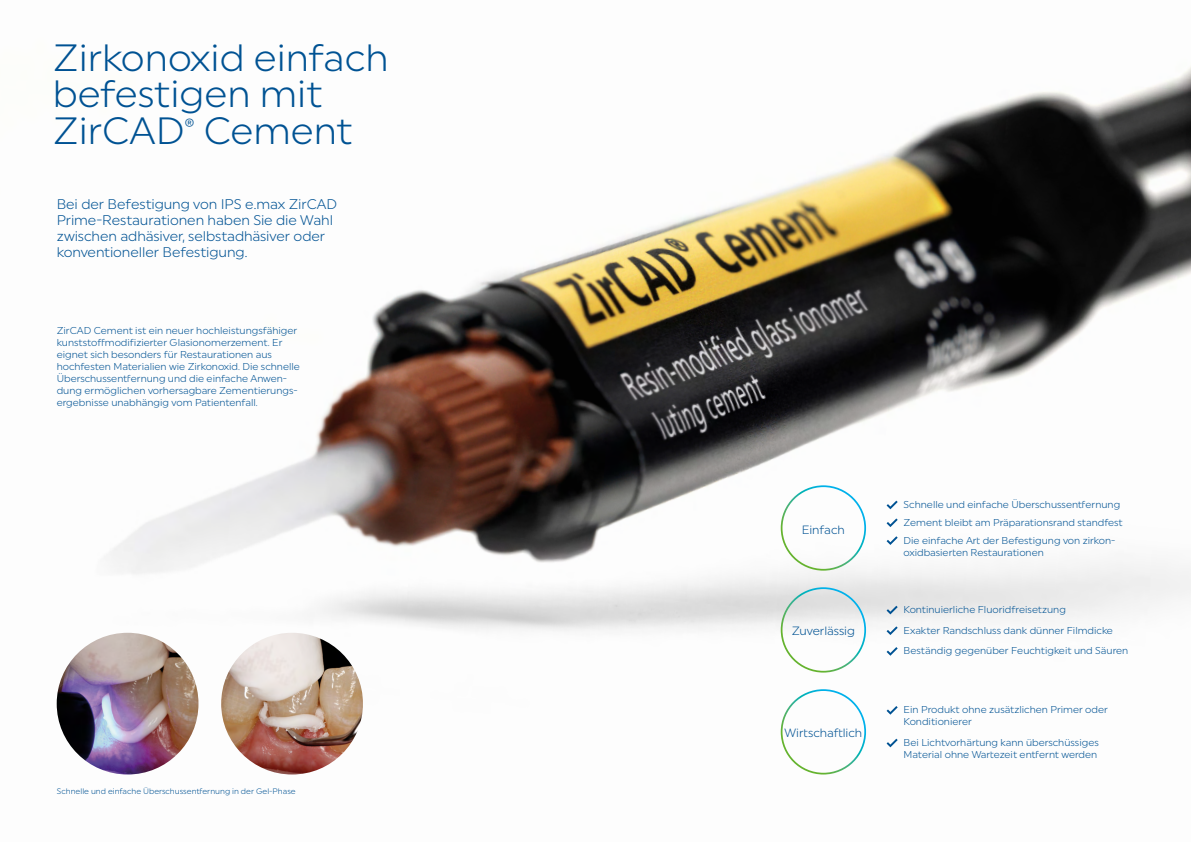
<style>
.page{position:relative;width:1191px;height:842px;background:#fff}
.page>*{position:absolute;margin:0;border:0;box-sizing:border-box;transform-origin:0 0}
.HL_1_24pt{font:38px/36.6px "Uniform Pro Ivoclar Lgt";color:#005293}
.t1{font:14px/16px "Uniform Pro Ivoclar Lgt";letter-spacing:-.01em;color:#005293}
.t2{font:12px "Uniform Pro Ivoclar Lgt";letter-spacing:-.01em;color:#005293}
.HL_1_24pt-2{font:10px/12px "Uniform Pro Ivoclar Lgt";color:#005293}
.HL_1_24pt-3{font:8px "Uniform Pro Ivoclar Lgt";color:#005293}
</style>
<div class="page">
<img style="left:56px;top:66px;width:1135px;height:709px">
<img style="left:221px;top:633px;width:142px;height:141px;border-radius:71px">
<img style="left:57px;top:633px;width:141px;height:141px;border-radius:71px">
<div style="left:780px;top:485px;width:86px;height:86px;border:2px solid #fff;border-radius:50%"></div>
<svg style="left:886px;top:501px;width:11px;height:8px"></svg>
<svg style="left:886px;top:518px;width:11px;height:9px"></svg>
<svg style="left:886px;top:536px;width:11px;height:9px"></svg>
<div style="left:780px;top:587px;width:86px;height:85px;border:2px solid #fff;border-radius:50%"></div>
<svg style="left:886px;top:606px;width:11px;height:8px"></svg>
<svg style="left:886px;top:626px;width:11px;height:9px"></svg>
<svg style="left:886px;top:647px;width:11px;height:9px"></svg>
<div style="left:780px;top:689px;width:86px;height:85px;border:2px solid #fff;border-radius:50%"></div>
<svg style="left:886px;top:706px;width:11px;height:9px"></svg>
<svg style="left:886px;top:739px;width:11px;height:8px"></svg>
<p class="HL_1_24pt" style="left:53px;top:39px;width:337px">Zirkonoxid einfach befestigen mit<br>ZirCAD<sup>®</sup> Cement</p>
<p class="t1" style="left:57px;top:196px;width:282px">Bei der Befestigung von IPS e.max ZirCAD Prime-Restaurationen haben Sie die Wahl zwischen adhäsiver, selbstadhäsiver oder konventioneller Befestigung.</p>
<p class="HL_1_24pt-2" style="left:57px;top:324px;width:245px">ZirCAD Cement ist ein neuer hochleistungsfähiger kunststoffmodifizierter Glasionomerzement. Er eignet sich besonders für Restaurationen aus hochfesten Materialien wie Zirkonoxid. Die schnelle Überschussentfernung und die einfache Anwen&shy;dung ermöglichen vorhersagbare Zementierungs&shy;ergebnisse unabhängig vom Patientenfall.</p>
<p class="HL_1_24pt-3" style="left:57px;top:786px;width:240px">Schnelle und einfache Überschussentfernung in der Gel-Phase</p>
<p class="t2" style="left:802px;top:522px;width:44px">Einfach</p>
<p class="t2" style="left:791px;top:624px;width:65px">Zuverlässig</p>
<p class="t2" style="left:784px;top:726px;width:79px">Wirtschaftlich</p>
<p class="HL_1_24pt-2" style="left:903px;top:498px;width:218px">Schnelle und einfache Überschussentfernung</p>
<p class="HL_1_24pt-2" style="left:903px;top:516px;width:221px">Zement bleibt am Präparationsrand standfest</p>
<p class="HL_1_24pt-2" style="left:903px;top:534px;width:213px">Die einfache Art der Befestigung von zirkon&shy;oxidbasierten Restaurationen</p>
<p class="HL_1_24pt-2" style="left:903px;top:603px;width:164px">Kontinuierliche Fluoridfreisetzung</p>
<p class="HL_1_24pt-2" style="left:903px;top:624px;width:211px">Exakter Randschluss dank dünner Filmdicke</p>
<p class="HL_1_24pt-2" style="left:903px;top:645px;width:226px">Beständig gegenüber Feuchtigkeit und Säuren</p>
<p class="HL_1_24pt-2" style="left:903px;top:704px;width:206px">Ein Produkt ohne zusätzlichen Primer oder<br>Konditionierer</p>
<p class="HL_1_24pt-2" style="left:903px;top:736px;width:197px">Bei Lichtvorhärtung kann überschüssiges<br>Material ohne Wartezeit entfernt werden</p>
</div>
